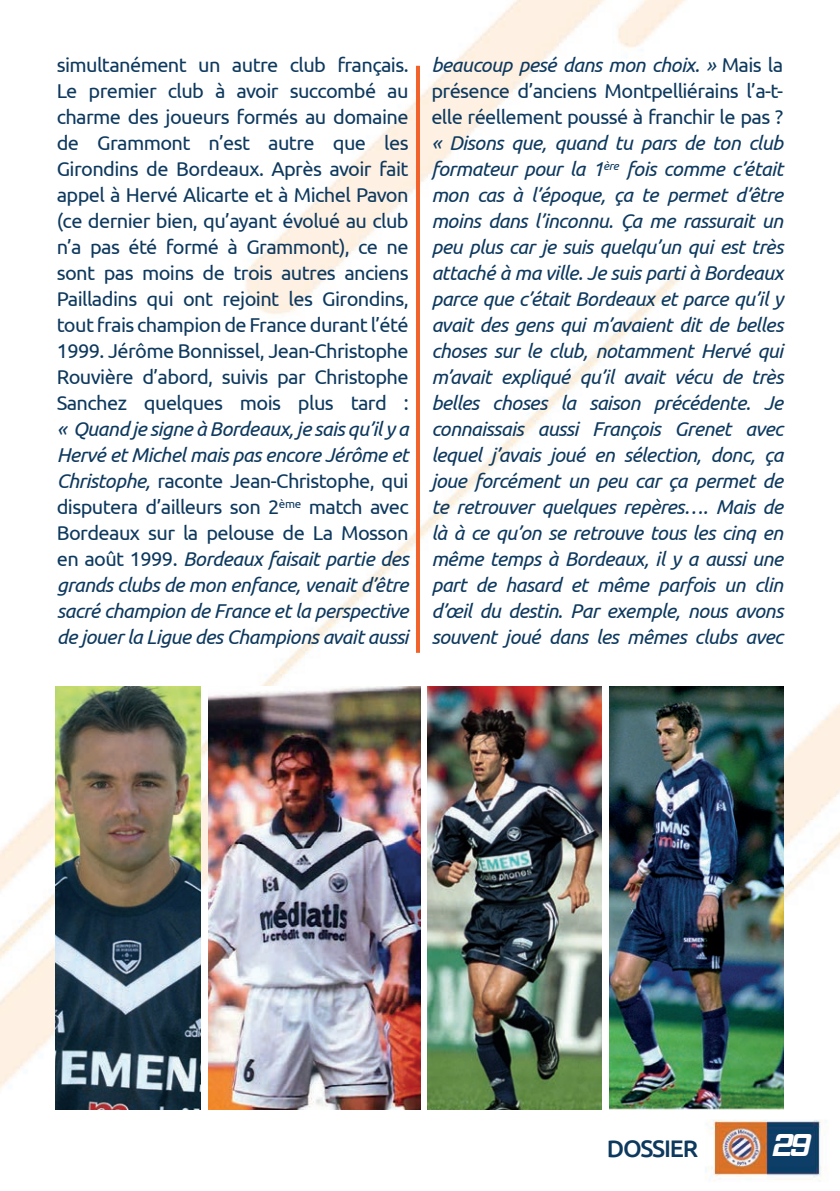
<style>
.page{position:relative;width:840px;height:1191px;background:#fff}
.page>*{position:absolute;margin:0;border:0;box-sizing:border-box;transform-origin:0 0}
.t1{font:italic 700 32px "Hemi Head Rg";color:#fff}
.t2{font:500 24px "Ubuntu";letter-spacing:-.05em;color:#0e395e}
.t3{font:italic 20px/26px "Ubuntu";letter-spacing:-.03em;color:#0e395e;text-align:justify}
.t4{font:20px/26px "Ubuntu";letter-spacing:-.03em;color:#0e395e;text-align:justify}
.s1{font-style:normal}
.s2{font-style:italic}
</style>
<div class="page">
<img style="left:0;top:0;width:839px;height:1182px">
<img style="left:55px;top:686px;width:146px;height:423px">
<hr style="left:416px;top:66px;width:4px;height:587px;background:#f2622b">
<img style="left:208px;top:686px;width:212px;height:423px">
<img style="left:427px;top:686px;width:174px;height:423px">
<img style="left:609px;top:686px;width:173px;height:423px">
<p class="t4" style="left:57px;top:51px;width:353px">simultanément un autre club français.<br>Le premier club à avoir succombé au charme des joueurs formés au domaine de Grammont n’est autre que les Girondins de Bordeaux. Après avoir fait appel à Hervé Alicarte et à Michel Pavon (ce dernier bien, qu’ayant évolué au club n’a pas été formé à Grammont), ce ne sont pas moins de trois autres anciens Pailladins qui ont rejoint les Girondins, tout frais champion de France durant l’été 1999. Jérôme Bonnissel, Jean-Christophe Rouvière d’abord, suivis par Christophe Sanchez quelques mois plus tard :</p>
<p class="t3" style="left:57px;top:415px;width:353px">« Quand je signe à Bordeaux, je sais qu’il y a Hervé et Michel mais pas encore Jérôme et Christophe, <span class="s1">raconte Jean-Christophe, qui disputera d’ailleurs son 2</span><sup>ème</sup> <span class="s1">match avec Bordeaux sur la pelouse de La Mosson en août 1999.</span> Bordeaux faisait partie des grands clubs de mon enfance, venait d’être sacré champion de France et la perspective de jouer la Ligue des Champions avait aussi</p>
<p class="t4" style="left:431px;top:51px;width:353px"><span class="s2">beaucoup pesé dans mon choix. »</span> Mais la présence d’anciens Montpelliérains l’a-t&shy;elle réellement poussé à franchir le pas ?</p>
<p class="t3" style="left:431px;top:129px;width:353px">« Disons que, quand tu pars de ton club formateur pour la 1<sup>ère</sup> fois comme c’était mon cas à l’époque, ça te permet d’être moins dans l’inconnu. Ça me rassurait un peu plus car je suis quelqu’un qui est très attaché à ma ville. Je suis parti à Bordeaux parce que c’était Bordeaux et parce qu’il y avait des gens qui m’avaient dit de belles choses sur le club, notamment Hervé qui m’avait expliqué qu’il avait vécu de très belles choses la saison précédente. Je connaissais aussi François Grenet avec lequel j’avais joué en sélection, donc, ça joue forcément un peu car ça permet de te retrouver quelques repères…. Mais de là à ce qu’on se retrouve tous les cinq en même temps à Bordeaux, il y a aussi une part de hasard et même parfois un clin d’œil du destin. Par exemple, nous avons souvent joué dans les mêmes clubs avec</p>
<p class="t2" style="left:606px;top:1133px;width:93px">DOSSIER</p>
<h1 class="t1" style="left:770px;top:1125px;width:40px">29</h1>
</div>
